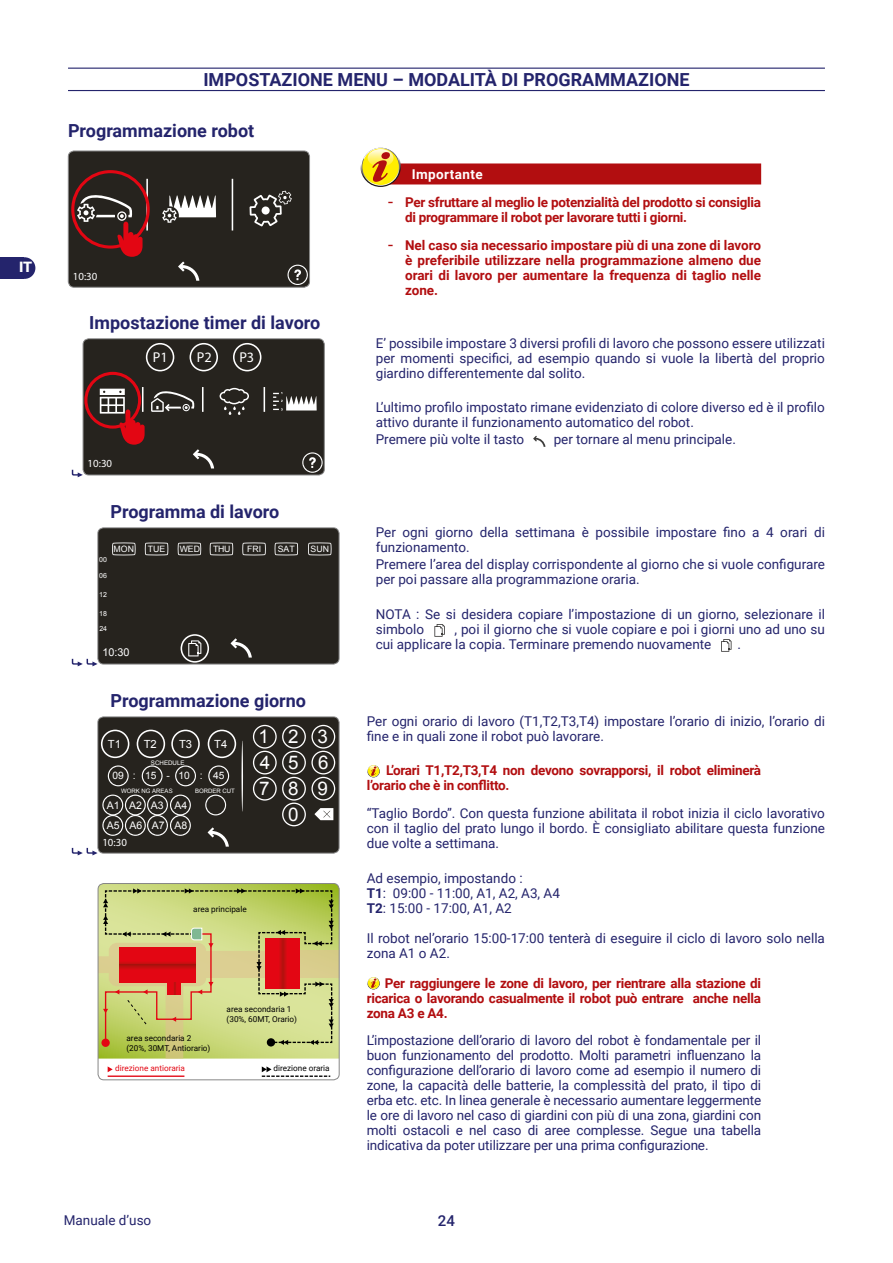
<style>
.page{position:relative;width:893px;height:1263px;background:#fff}
.page>*{position:absolute;margin:0;border:0;box-sizing:border-box;transform-origin:0 0}
.t1{font:18.75px/26px "Arial";letter-spacing:1em;color:#fff;text-align:center}
.t2{font:700 18px "Roboto";color:#24246c}
.t3{font:500 15px "Roboto";color:#24246c}
.t4{font:900 14.4px "Roboto";color:#fff}
.t5{font:14.25px "Myriad Pro";color:#fff}
.t6{font:13.5px/15px "Roboto";color:#24246c}
.t7{font:700 13.5px/15px "Roboto";letter-spacing:-.02em;color:#b20e10}
.t8{font:700 13.5px "Roboto";letter-spacing:.03em;color:#fff}
.t9{font:11.25px "Arial";color:#fff}
.t10{font:10.8px "Myriad Pro";color:#fff}
.t11{font:10.8px "Arial";color:#fff}
.t12{font:10.5px "Arial";color:#fff}
.t13{font:10.2px "Arial";color:#fff}
.t14{font:8.7px "Arial";color:#fff}
.t15{font:8.25px/9.6px "Roboto";color:#000}
.t16{font:8.25px "Roboto";color:#e30613}
.t17{font:7.05px "Arial";color:#fff}
.t18{font:6.15px "Arial";color:#fff}
.t19{font:6px "Arial";color:#fff}
.s1{font-weight:400;font-size:18px}
.s2{font-weight:700}
</style>
<div class="page">
<div style="left:0;top:257px;width:24px;height:22px;background:#24246c"></div>
<div style="left:14px;top:257px;width:21px;height:22px;background:#24246c;border-radius:50%"></div>
<hr style="left:68px;top:68px;width:757px;height:1px;background:#24246c">
<hr style="left:68px;top:90px;width:757px;height:1px;background:#24246c">
<svg style="left:68px;top:151px;width:242px;height:136px;background:#392f2b"></svg>
<div style="left:68px;top:151px;width:242px;height:136px;border:1px solid #878787;border-radius:6px"></div>
<div style="left:371px;top:163px;width:390px;height:21px;background:#b20e10"></div>
<svg style="left:360px;top:146px;width:41px;height:41px"></svg>
<svg style="left:362px;top:148px;width:38px;height:38px"></svg>
<svg style="left:362px;top:148px;width:37px;height:37px"></svg>
<svg style="left:364px;top:148px;width:34px;height:34px"></svg>
<svg style="left:72px;top:339px;width:252px;height:138px;background:#423a36"></svg>
<div style="left:83px;top:338px;width:242px;height:137px;border:1px solid #878787;border-radius:6px"></div>
<svg style="left:533px;top:436px;width:12px;height:11px"></svg>
<svg style="left:72px;top:528px;width:267px;height:138px;background:#423f3b"></svg>
<div style="left:98px;top:527px;width:241px;height:137px;border:1px solid #878787;border-radius:6px"></div>
<svg style="left:434px;top:624px;width:11px;height:13px"></svg>
<svg style="left:721px;top:639px;width:10px;height:13px"></svg>
<svg style="left:72px;top:717px;width:267px;height:138px;background:#4e4b47"></svg>
<div style="left:98px;top:717px;width:241px;height:136px;border:1px solid #878787;border-radius:6px"></div>
<svg style="left:98px;top:883px;width:241px;height:176px;background:#c9b76f"></svg>
<svg style="left:108px;top:1066px;width:5px;height:6px"></svg>
<svg style="left:262px;top:1066px;width:68px;height:11px"></svg>
<hr style="left:108px;top:1075px;width:76px;height:2px;background:#e30613">
<div style="left:98px;top:883px;width:241px;height:197px;border:1px solid #878787;border-radius:6px"></div>
<svg style="left:367px;top:765px;width:13px;height:12px"></svg>
<svg style="left:367px;top:977px;width:13px;height:12px"></svg>
<p class="t4" style="left:19px;top:257px;width:15px">IT</p>
<h2 class="t2" style="left:203px;top:67px;width:488px">IMPOSTAZIONE MENU – MODALITÀ DI PROGRAMMAZIONE</h2>
<h2 class="t2" style="left:68px;top:118px;width:188px">Programmazione robot</h2>
<p class="t10" style="left:73px;top:269px;width:26px">10:30</p>
<h2 class="t2" style="left:89px;top:310px;width:232px">Impostazione timer di lavoro</h2>
<p class="t10" style="left:88px;top:457px;width:26px">10:30</p>
<p class="t5" style="left:153px;top:348px;width:16px">P1</p>
<p class="t5" style="left:197px;top:348px;width:16px">P2</p>
<p class="t5" style="left:239px;top:348px;width:16px">P3</p>
<h2 class="t2" style="left:111px;top:499px;width:170px">Programma di lavoro</h2>
<p class="t14" style="left:114px;top:543px;width:22px">MON</p>
<p class="t14" style="left:148px;top:543px;width:19px">TUE</p>
<p class="t14" style="left:180px;top:543px;width:22px">WED</p>
<p class="t14" style="left:213px;top:543px;width:19px">THU</p>
<p class="t14" style="left:247px;top:543px;width:16px">FRI</p>
<p class="t14" style="left:278px;top:543px;width:19px">SAT</p>
<p class="t14" style="left:311px;top:543px;width:20px">SUN</p>
<p class="t17" style="left:99px;top:555px;width:9px">00</p>
<p class="t17" style="left:99px;top:571px;width:9px">06</p>
<p class="t17" style="left:99px;top:589px;width:9px">12</p>
<p class="t17" style="left:99px;top:609px;width:9px">18</p>
<p class="t17" style="left:99px;top:624px;width:9px">24</p>
<p class="t11" style="left:102px;top:646px;width:29px">10:30</p>
<h2 class="t2" style="left:111px;top:688px;width:197px">Programmazione giorno</h2>
<p class="t9" style="left:108px;top:736px;width:15px">T1</p>
<p class="t9" style="left:144px;top:736px;width:15px">T2</p>
<p class="t9" style="left:179px;top:736px;width:15px">T3</p>
<p class="t9" style="left:214px;top:736px;width:15px">T4</p>
<p class="t13" style="left:112px;top:769px;width:114px">09:15 -10: 45</p>
<p class="t19" style="left:121px;top:787px;width:53px">WORK NG AREAS</p>
<p class="t18" style="left:151px;top:759px;width:35px">SCHEDULE</p>
<p class="t19" style="left:195px;top:787px;width:41px">BORDER CUT</p>
<p class="t12" style="left:107px;top:798px;width:82px">A1 A2 A3 A4</p>
<p class="t12" style="left:107px;top:818px;width:82px">A5 A6 A7 A8</p>
<p class="t10" style="left:102px;top:835px;width:26px">10:30</p>
<h1 class="t1" style="left:258px;top:724px;width:72px">123<br>456<br>789<br>0</h1>
<p class="t15" style="left:193px;top:904px;width:55px">area principale</p>
<p class="t15" style="left:127px;top:1033px;width:85px">area secondaria 2 (20%, 30MT, Antiorario)</p>
<p class="t15" style="left:227px;top:1004px;width:72px">area secondaria 1 (30%, 60MT, Orario)</p>
<p class="t16" style="left:115px;top:1063px;width:71px">direzione antioraria</p>
<p class="t15" style="left:274px;top:1063px;width:58px">direzione oraria</p>
<p class="t8" style="left:412px;top:165px;width:72px">Importante</p>
<p class="t7" style="left:405px;top:194px;width:358px;text-indent:-17px"><span class="s1">-</span> Per sfruttare al meglio le potenzialità del prodotto si consiglia di programmare il robot per lavorare tutti i giorni.</p>
<p class="t7" style="left:405px;top:237px;width:358px;text-align:justify;text-indent:-17px"><span class="s1">-</span> Nel caso sia necessario impostare più di una zone di lavoro è preferibile utilizzare nella programmazione almeno due orari di lavoro per aumentare la frequenza di taglio nelle zone.</p>
<p class="t6" style="left:376px;top:335px;width:451px;text-align:justify">E’ possibile impostare 3 diversi profili di lavoro che possono essere utilizzati per momenti specifici, ad esempio quando si vuole la libertà del proprio giardino differentemente dal solito.</p>
<p class="t6" style="left:376px;top:399px;width:451px">L’ultimo profilo impostato rimane evidenziato di colore diverso ed è il profilo attivo durante il funzionamento automatico del robot.</p>
<p class="t6" style="left:376px;top:432px;width:150px">Premere più volte il tasto</p>
<p class="t6" style="left:554px;top:432px;width:184px">per tornare al menu principale.</p>
<p class="t6" style="left:376px;top:524px;width:451px">Per ogni giorno della settimana è possibile impostare fino a 4 orari di funzionamento.</p>
<p class="t6" style="left:376px;top:556px;width:451px">Premere l’area del display corrispondente al giorno che si vuole configurare per poi passare alla programmazione oraria.</p>
<p class="t6" style="left:376px;top:606px;width:451px">NOTA : Se si desidera copiare l’impostazione di un giorno, selezionare il simbolo</p>
<p class="t6" style="left:376px;top:621px;width:451px;text-indent:79px">, poi il giorno che si vuole copiare e poi i giorni uno ad uno su cui applicare la copia. Terminare premendo nuovamente</p>
<p class="t6" style="left:737px;top:636px;width:5px">.</p>
<p class="t6" style="left:367px;top:713px;width:460px">Per ogni orario di lavoro (T1,T2,T3,T4) impostare l’orario di inizio, l’orario di fine e in quali zone il robot può lavorare.</p>
<p class="t7" style="left:367px;top:763px;width:396px;text-indent:19px">L’orari T1,T2,T3,T4 non devono sovrapporsi, il robot eliminerà l’orario che è in conflitto.</p>
<p class="t6" style="left:367px;top:805px;width:460px;text-align:justify">“Taglio Bordo”. Con questa funzione abilitata il robot inizia il ciclo lavorativo con il taglio del prato lungo il bordo. È consigliato abilitare questa funzione due volte a settimana.</p>
<p class="t6" style="left:367px;top:870px;width:195px">Ad esempio, impostando :<br><span class="s2">T1</span>: 09:00 - 11:00, A1, A2, A3, A4<br><span class="s2">T2</span>: 15:00 - 17:00, A1, A2</p>
<p class="t6" style="left:367px;top:930px;width:460px">Il robot nel’orario 15:00-17:00 tenterà di eseguire il ciclo di lavoro solo nella zona A1 o A2.</p>
<p class="t7" style="left:367px;top:975px;width:396px;text-align:justify;text-indent:18px">Per raggiungere le zone di lavoro, per rientrare alla stazione di ricarica o lavorando casualmente il robot può entrare anche nella zona A3 e A4.</p>
<p class="t6" style="left:367px;top:1032px;width:396px;text-align:justify">L’impostazione dell’orario di lavoro del robot è fondamentale per il buon funzionamento del prodotto. Molti parametri influenzano la configurazione dell’orario di lavoro come ad esempio il numero di zone, la capacità delle batterie, la complessità del prato, il tipo di erba etc. etc. In linea generale è necessario aumentare leggermente le ore di lavoro nel caso di giardini con più di una zona, giardini con molti ostacoli e nel caso di aree complesse. Segue una tabella indicativa da poter utilizzare per una prima configurazione.</p>
<p class="t6" style="left:64px;top:1212px;width:89px">Manuale d’uso</p>
<p class="t3" style="left:438px;top:1210px;width:19px">24</p>
</div>
